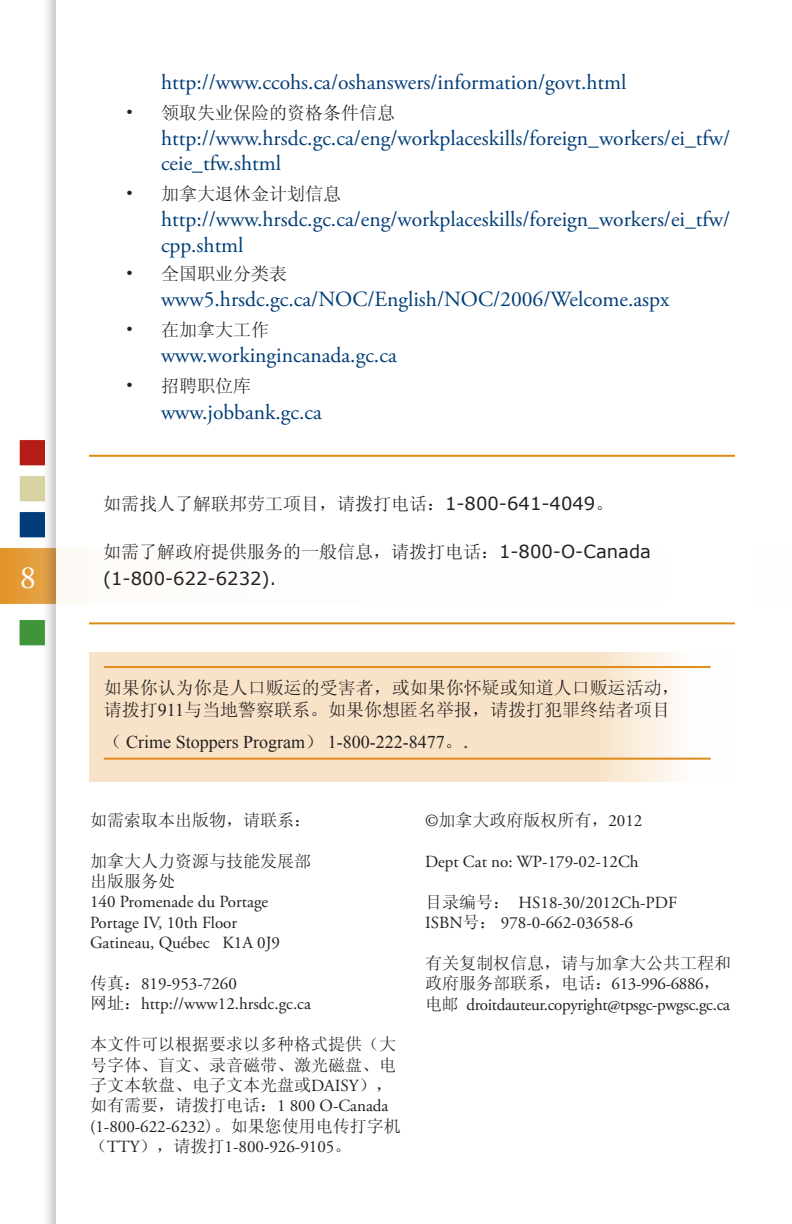
<style>
.page{position:relative;width:792px;height:1224px;background:#fff}
.page>*{position:absolute;margin:0;border:0;box-sizing:border-box;transform-origin:0 0}
.t1{font:32.6px "Adobe Garamond Pro";color:#fff}
.t2{font:21.6px/26px "Adobe Garamond Pro";color:#003d78}
.notes{font:18px/21.6px "Sim Sun";color:#231f20}
.notes-2{font:18px/27px "Verdana";color:#231f20}
.notes-3{font:18px "Times New Roman";color:#231f20}
.t3{font:17px/20.4px "Sim Sun";color:#231f20}
.t4{font:17px "Adobe Garamond Pro";color:#231f20}
.t5{font:17px/20.4px "Adobe Garamond Pro";letter-spacing:-.02em;color:#231f20}
.s1{font-family:"Verdana"}
.s2{font-family:"Sim Sun"}
.s3{font-family:"Times New Roman"}
.s4{font-family:"Trebuchet MS";color:#4b4c4d}
.s5{font-family:"Adobe Garamond Pro"}
</style>
<div class="page">
<div style="left:19px;top:439px;width:27px;height:27px;background:#b41d15;border:1px solid #fff"></div>
<div style="left:19px;top:475px;width:27px;height:27px;background:#d9d3a3;border:1px solid #fff"></div>
<div style="left:19px;top:511px;width:27px;height:27px;background:#003d78;border:1px solid #fff"></div>
<div style="left:19px;top:619px;width:27px;height:27px;background:#3f9537;border:1px solid #fff"></div>
<svg style="left:0;top:548px;width:42px;height:56px;background:#e29a36"></svg>
<hr style="left:89px;top:455px;width:646px;height:2px;background:#df8b17">
<hr style="left:89px;top:622px;width:646px;height:2px;background:#df8b17">
<svg style="left:89px;top:652px;width:622px;height:130px;background:#f8e5cd"></svg>
<hr style="left:104px;top:666px;width:607px;height:2px;background:#df8b17">
<hr style="left:104px;top:758px;width:607px;height:2px;background:#df8b17">
<h1 class="t1" style="left:20px;top:558px;width:18px">8</h1>
<p class="t2" style="left:161px;top:70px;width:467px">http://www.ccohs.ca/oshanswers/information/govt.html</p>
<p class="notes" style="left:125px;top:101px;width:271px">• 领取失业保险的资格条件信息</p>
<p class="t2" style="left:161px;top:125px;width:571px">http://www.hrsdc.gc.ca/eng/workplaceskills/foreign_workers/ei_tfw/ ceie_tfw.shtml</p>
<p class="notes" style="left:125px;top:183px;width:217px">• 加拿大退休金计划信息</p>
<p class="t2" style="left:161px;top:207px;width:571px">http://www.hrsdc.gc.ca/eng/workplaceskills/foreign_workers/ei_tfw/ cpp.shtml</p>
<p class="notes" style="left:125px;top:263px;width:163px">• 全国职业分类表</p>
<p class="t2" style="left:161px;top:287px;width:510px">www5.hrsdc.gc.ca/NOC/English/NOC/2006/Welcome.aspx</p>
<p class="notes" style="left:125px;top:319px;width:145px">• 在加拿大工作</p>
<p class="t2" style="left:161px;top:343px;width:237px">www.workingincanada.gc.ca</p>
<p class="notes" style="left:125px;top:375px;width:127px">• 招聘职位库</p>
<p class="t2" style="left:161px;top:400px;width:163px">www.jobbank.gc.ca</p>
<p class="notes" style="left:103px;top:493px;width:512px">如需找人了解联邦劳工项目，请拨打电话：<span class="s1">1-800-641-4049</span>。</p>
<p class="notes-2" style="left:103px;top:539px;width:550px"><span class="s2">如需了解政府提供服务的一般信息，请拨打电话：</span>1-800-O-Canada (1-800-622-6232).</p>
<p class="notes" style="left:104px;top:677px;width:577px">如果你认为你是人口贩运的受害者，或如果你怀疑或知道人口贩运活动，请拨打<span class="s3">911</span>与当地警察联系。如果你想匿名举报，请拨打犯罪终结者项目</p>
<p class="notes-3" style="left:104px;top:730px;width:367px"><span class="s2">（</span> Crime Stoppers Program<span class="s2">）</span> 1-800-222-8477<span class="s2">。</span><span class="s4">.</span></p>
<p class="t3" style="left:90px;top:809px;width:222px">如需索取本出版物，请联系：</p>
<p class="t3" style="left:90px;top:850px;width:222px">加拿大人力资源与技能发展部</p>
<p class="t3" style="left:90px;top:871px;width:86px">出版服务处</p>
<p class="t4" style="left:90px;top:892px;width:180px">140 Promenade du Portage</p>
<p class="t4" style="left:90px;top:912px;width:149px">Portage IV, 10th Floor</p>
<p class="t4" style="left:90px;top:933px;width:192px">Gatineau, Québec K1A 0J9</p>
<p class="t4" style="left:90px;top:973px;width:148px"><span class="s2">传真：</span>819-953-7260</p>
<p class="t4" style="left:90px;top:994px;width:222px"><span class="s2">网址：</span>http://www12.hrsdc.gc.ca</p>
<p class="t3" style="left:90px;top:1034px;width:312px">本文件可以根据要求以多种格式提供（大号字体、盲文、录音磁带、激光磁盘、电子文本软盘、电子文本光盘或<span class="s5">DAISY</span>），如有需要，请拨打电话：<span class="s5">1 800 O-Canada (1-800-622-6232</span>)。如果您使用电传打字机（<span class="s5">TTY</span>），请拨打<span class="s5">1-800-926-9105</span>。</p>
<p class="t3" style="left:425px;top:810px;width:219px"><span class="s5">©</span>加拿大政府版权所有，<span class="s5">2012</span></p>
<p class="t4" style="left:425px;top:851px;width:215px">Dept Cat no: WP-179-02-12Ch</p>
<p class="t4" style="left:425px;top:892px;width:254px"><span class="s2">目录编号：</span> HS18-30/2012Ch-PDF</p>
<p class="t4" style="left:425px;top:912px;width:210px">ISBN<span class="s2">号：</span> 978-0-662-03658-6</p>
<p class="t5" style="left:425px;top:954px;width:307px"><span class="s2">有关复制权信息，请与加拿大公共工程和政府服务部联系，电话：</span>613-996-6886<span class="s2">，电邮</span> droitdauteur.copyright@tpsgc-pwgsc.gc.ca</p>
</div>
